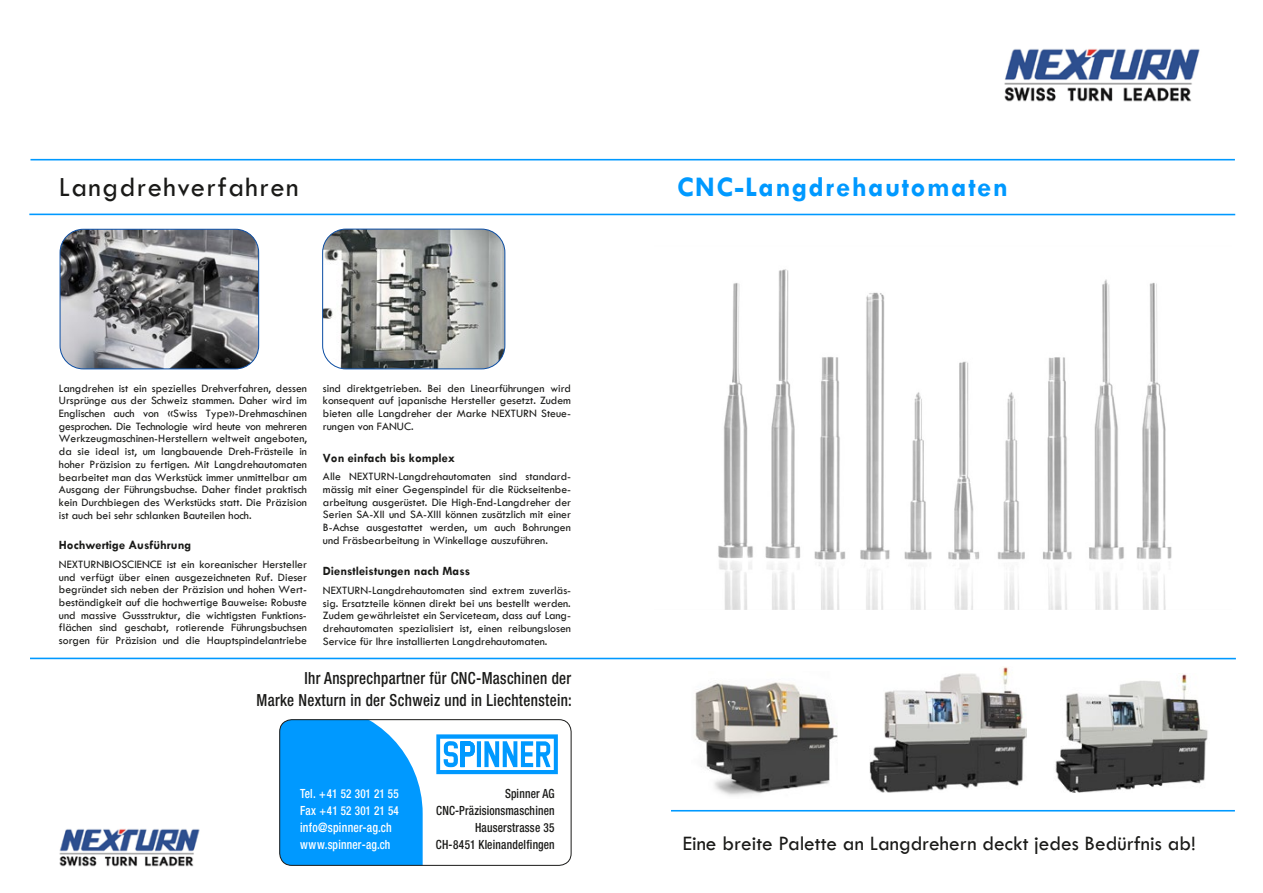
<style>
.page{position:relative;width:1263px;height:893px;background:#fff}
.page>*{position:absolute;margin:0;border:0;box-sizing:border-box;transform-origin:0 0}
.t1{font:700 28.65px "Tw Cen";letter-spacing:.05em;color:#09f}
.t2{font:28.65px "Tw Cen";letter-spacing:.05em;color:#1a1a18}
.t3{font:21.3px "Tw Cen";color:#1a1a18}
.t4{font:500 condensed 16.65px/22.5px "Helvetica Neue LT Pro";letter-spacing:.025em;color:#1a1a18;text-align:right;scale:.9 1}
.t5{font:500 condensed 13.05px "Helvetica Neue LT Pro";letter-spacing:.025em;color:#fff;scale:.9 1}
.t6{font:500 condensed 12.75px/17px "Helvetica Neue LT Pro";letter-spacing:.015em;color:#1a1a18;text-align:right;scale:.9 1}
.t7{font:700 12.75px "Tw Cen";color:#1a1a18}
.t8{font:500 condensed 12.75px "Helvetica Neue LT Pro";letter-spacing:.02em;color:#fff;scale:.9 1}
.t9{font:500 condensed 12.3px/17px "Helvetica Neue LT Pro";letter-spacing:.01em;color:#fff;scale:.9 1}
.t10{font:11.7px/12.8px "Tw Cen";color:#1a1a18;text-align:justify}
.s1{font-size:12.75px}
.s2{font-size:12.45px}
</style>
<div class="page">
<hr style="left:30px;top:159px;width:1205px;height:1px;background:#09f">
<hr style="left:29px;top:214px;width:1206px;height:1px;background:#09f">
<hr style="left:28px;top:810px;width:1207px;height:1px;background:#09f">
<img style="left:1004px;top:49px;width:196px;height:53px">
<img style="left:718px;top:269px;width:454px;height:340px">
<img style="left:695px;top:682px;width:143px;height:114px">
<img style="left:870px;top:667px;width:156px;height:126px">
<img style="left:1055px;top:673px;width:153px;height:120px">
<img style="left:323px;top:229px;width:182px;height:140px">
<div style="left:322px;top:229px;width:183px;height:140px;border:1px solid #0b4da3;border-radius:23px"></div>
<img style="left:60px;top:229px;width:199px;height:140px">
<div style="left:60px;top:229px;width:199px;height:140px;border:1px solid #0b4da3;border-radius:23px"></div>
<hr style="left:30px;top:658px;width:1206px;height:1px;background:#09f">
<img style="left:59px;top:829px;width:141px;height:38px">
<div style="left:3px;top:798px;width:667px;height:18px;background:#fff"></div>
<svg style="left:280px;top:721px;width:143px;height:144px;background:#12a0fe"></svg>
<div style="left:279px;top:719px;width:292px;height:146px;border:1px solid #1a1a18;border-radius:12px"></div>
<svg style="left:436px;top:734px;width:122px;height:40px"></svg>
<h1 class="t2" style="left:59px;top:170px;width:241px">Langdrehverfahren</h1>
<p class="t10" style="left:59px;top:382px;width:250px">Langdrehen ist ein spezielles Drehverfahren, dessen Ursprünge aus der Schweiz stammen. Daher wird im Englischen auch von «Swiss Type»-Drehmaschinen gesprochen. Die Technologie wird heute von mehreren Werkzeugmaschinen-Herstellern weltweit angeboten, da sie ideal ist, um langbauende Dreh-Frästeile in hoher Präzision zu fertigen. Mit Langdrehautomaten bearbeitet man das Werkstück immer unmittelbar am Ausgang der Führungsbuchse. Daher findet praktisch kein Durchbiegen des Werkstücks statt. Die Präzision ist auch bei sehr schlanken Bauteilen hoch.</p>
<p class="t7" style="left:59px;top:538px;width:134px">Hochwertige Ausführung</p>
<p class="t10" style="left:59px;top:558px;width:250px">NEXTURNBIOSCIENCE ist ein koreanischer Hersteller und verfügt über einen ausgezeichneten Ruf. Dieser begründet sich neben der Präzision und hohen Wert&shy;beständigkeit auf die hochwertige Bauweise: Robuste und massive Gussstruktur, die wichtigsten Funktions&shy;flächen sind geschabt, rotierende Führungsbuchsen sorgen für Präzision und die Hauptspindelantriebe</p>
<p class="t10" style="left:323px;top:381px;width:250px">sind direktgetrieben. Bei den Linearführungen wird konsequent auf japanische Hersteller gesetzt. Zudem bieten alle Langdreher der Marke NEXTURN Steue&shy;rungen von FANUC.</p>
<p class="t7" style="left:323px;top:450px;width:133px">Von einfach bis komplex</p>
<p class="t10" style="left:323px;top:470px;width:250px">Alle NEXTURN-Langdrehautomaten sind standard&shy;mässig mit einer Gegenspindel für die Rückseitenbe&shy;arbeitung ausgerüstet. Die High-End-Langdreher der Serien SA-XII und SA-XIII können zusätzlich mit einer B-Achse ausgestattet werden, um auch Bohrungen und Fräsbearbeitung in Winkellage auszuführen.</p>
<p class="t7" style="left:323px;top:564px;width:149px">Dienstleistungen nach Mass</p>
<p class="t10" style="left:323px;top:584px;width:250px">NEXTURN-Langdrehautomaten sind extrem zuverläs&shy;sig. Ersatzteile können direkt bei uns bestellt werden.<br>Zudem gewährleistet ein Serviceteam, dass auf Lang&shy;drehautomaten spezialisiert ist, einen reibungslosen Service für Ihre installierten Langdrehautomaten.</p>
<h3 class="t4" style="left:256px;top:666px;width:352px">Ihr Ansprechpartner für CNC-Maschinen der<br>Marke Nexturn in der Schweiz und in Liechtenstein:</h3>
<p class="t9" style="left:300px;top:785px;width:111px"><span class="s1">Tel.</span> +41 52 301 21 55<br><span class="s1">Fax</span> +41 52 301 21 54</p>
<p class="t5" style="left:300px;top:819px;width:103px">info@spinner-ag.ch</p>
<p class="t8" style="left:300px;top:836px;width:102px">www.spinner-ag.ch</p>
<p class="t6" style="left:436px;top:785px;width:133px">Spinner AG<br>CNC-Präzisionsmaschinen<br>Hauserstrasse <span class="s2">35<br></span>CH-<span class="s2">8451</span> Kleinandelfingen</p>
<h1 class="t1" style="left:677px;top:170px;width:332px">CNC-Langdrehautomaten</h1>
<h2 class="t3" style="left:683px;top:830px;width:515px">Eine breite Palette an Langdrehern deckt jedes Bedürfnis ab!</h2>
</div>
